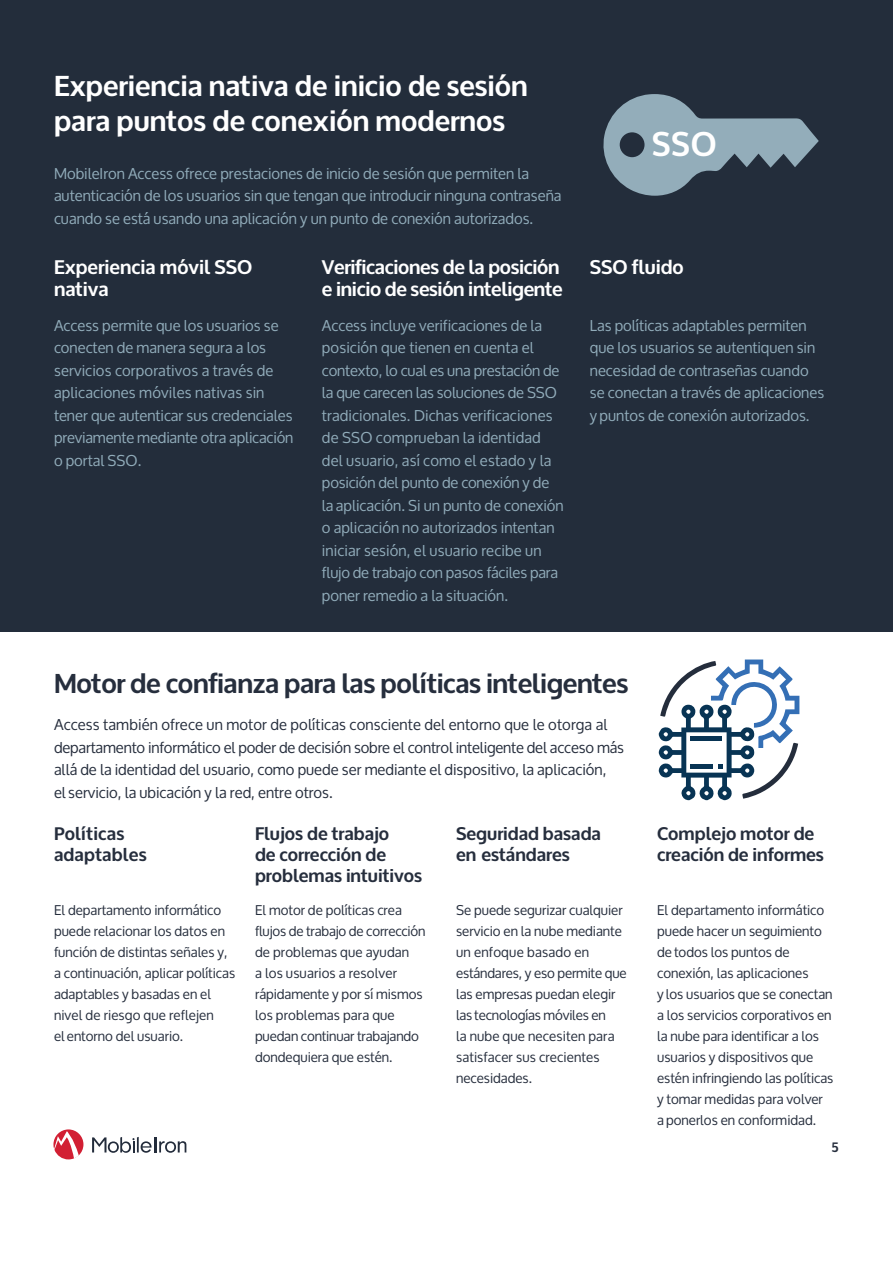
<style>
.page{position:relative;width:893px;height:1263px;background:#fff}
.page>*{position:absolute;margin:0;border:0;box-sizing:border-box;transform-origin:0 0}
.t1{font:700 33.45px "Oxygen";color:#fff}
.t2{font:700 28.5px/34.2px "Oxygen";color:#fff}
.t3{font:700 27px "Oxygen";letter-spacing:-.015em;color:#262e3d}
.t4{font:700 19.5px/22.5px "Oxygen";letter-spacing:-.015em;color:#fff}
.t5{font:700 18px/21px "Oxygen";color:#262e3d}
.t6{font:15px/22.5px "Oxygen";color:#91acba}
.t7{font:15px/22.5px "Oxygen";color:#262e3d}
.t8{font:13.5px/21px "Oxygen";color:#262e3d}
.t9{font:700 13.5px "Oxygen";color:#262e3d}
</style>
<div class="page">
<svg style="left:92px;top:1137px;width:94px;height:16px"></svg>
<svg style="left:53px;top:1129px;width:30px;height:30px"></svg>
<div style="left:0;top:0;width:893px;height:631px;background:#232d3b"></div>
<svg style="left:603px;top:94px;width:216px;height:102px"></svg>
<svg style="left:659px;top:659px;width:140px;height:141px"></svg>
<p class="t2" style="left:54px;top:70px;width:475px">Experiencia nativa de inicio de sesión para puntos de conexión modernos</p>
<p class="t6" style="left:54px;top:162px;width:509px">MobileIron Access ofrece prestaciones de inicio de sesión que permiten la autenticación de los usuarios sin que tengan que introducir ninguna contraseña cuando se está usando una aplicación y un punto de conexión autorizados.</p>
<p class="t4" style="left:54px;top:256px;width:200px">Experiencia móvil SSO nativa</p>
<p class="t6" style="left:54px;top:314px;width:241px">Access permite que los usuarios se conecten de manera segura a los servicios corporativos a través de aplicaciones móviles nativas sin tener que autenticar sus credenciales previamente mediante otra aplicación o portal SSO.</p>
<p class="t4" style="left:322px;top:256px;width:242px">Verificaciones de la posición e inicio de sesión inteligente</p>
<p class="t6" style="left:322px;top:314px;width:243px">Access incluye verificaciones de la posición que tienen en cuenta el contexto, lo cual es una prestación de la que carecen las soluciones de SSO tradicionales. Dichas verificaciones de SSO comprueban la identidad del usuario, así como el estado y la posición del punto de conexión y de la aplicación. Si un punto de conexión o aplicación no autorizados intentan iniciar sesión, el usuario recibe un flujo de trabajo con pasos fáciles para poner remedio a la situación.</p>
<p class="t1" style="left:651px;top:123px;width:67px">SSO</p>
<p class="t4" style="left:590px;top:256px;width:95px">SSO fluido</p>
<p class="t6" style="left:590px;top:314px;width:236px">Las políticas adaptables permiten que los usuarios se autentiquen sin necesidad de contraseñas cuando se conectan a través de aplicaciones y puntos de conexión autorizados.</p>
<p class="t3" style="left:54px;top:666px;width:576px">Motor de confianza para las políticas inteligentes</p>
<p class="t7" style="left:54px;top:714px;width:572px">Access también ofrece un motor de políticas consciente del entorno que le otorga al departamento informático el poder de decisión sobre el control inteligente del acceso más allá de la identidad del usuario, como puede ser mediante el dispositivo, la aplicación,<br>el servicio, la ubicación y la red, entre otros.</p>
<p class="t5" style="left:54px;top:823px;width:94px">Políticas adaptables</p>
<p class="t8" style="left:54px;top:899px;width:183px">El departamento informático puede relacionar los datos en función de distintas señales y, a continuación, aplicar políticas adaptables y basadas en el nivel de riesgo que reflejen<br>el entorno del usuario.</p>
<p class="t5" style="left:255px;top:823px;width:169px">Flujos de trabajo<br>de corrección de problemas intuitivos</p>
<p class="t8" style="left:255px;top:899px;width:172px">El motor de políticas crea flujos de trabajo de corrección de problemas que ayudan<br>a los usuarios a resolver rápidamente y por sí mismos los problemas para que puedan continuar trabajando dondequiera que estén.</p>
<p class="t5" style="left:456px;top:823px;width:146px">Seguridad basada en estándares</p>
<p class="t8" style="left:456px;top:899px;width:172px">Se puede segurizar cualquier servicio en la nube mediante un enfoque basado en estándares, y eso permite que las empresas puedan elegir las tecnologías móviles en<br>la nube que necesiten para satisfacer sus crecientes necesidades.</p>
<p class="t5" style="left:657px;top:823px;width:168px">Complejo motor de creación de informes</p>
<p class="t8" style="left:657px;top:899px;width:178px">El departamento informático puede hacer un seguimiento de todos los puntos de conexión, las aplicaciones<br>y los usuarios que se conectan a los servicios corporativos en la nube para identificar a los usuarios y dispositivos que estén infringiendo las políticas y tomar medidas para volver<br>a ponerlos en conformidad.</p>
<p class="t9" style="left:831px;top:1139px;width:9px">5</p>
</div>
